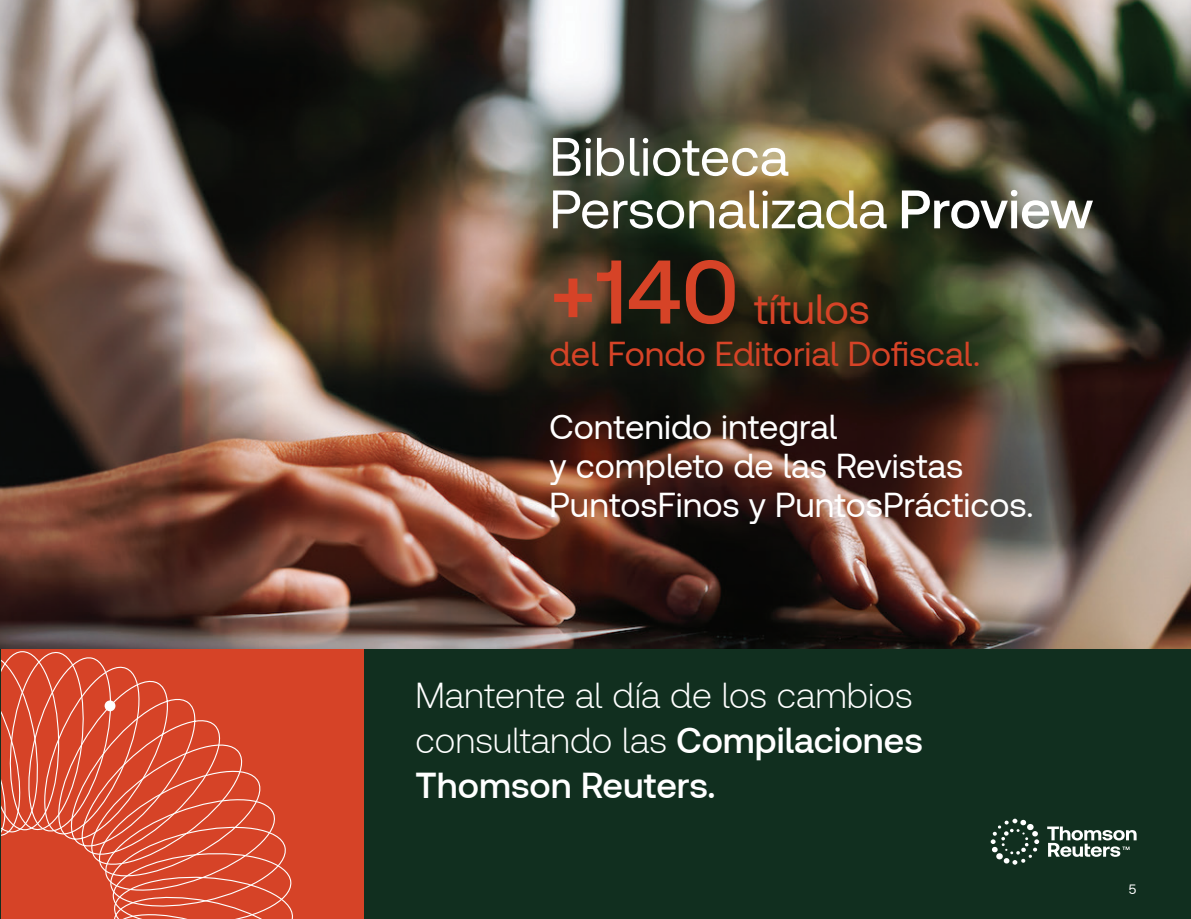
<style>
.page{position:relative;width:1191px;height:919px;background:#fff}
.page>*{position:absolute;margin:0;border:0;box-sizing:border-box;transform-origin:0 0}
.t1{font:54px/52.5px "Clario";color:#fff}
.t2{font:42px "Clario";color:#d64327}
.t3{font:300 36px/45px "Clario";color:#fff}
.t4{font:34.5px/39px "Clario";color:#fff}
.t5{font:34.5px "Clario";color:#d64327}
.t6{font:13.5px "Clario";color:#fff}
.s1{font-weight:500}
.s2{font-weight:500;font-size:90px}
</style>
<div class="page">
<div style="left:359px;top:637px;width:832px;height:281px;background:#112f1f"></div>
<div style="left:0;top:636px;width:363px;height:282px;background:#d64327"></div>
<svg style="left:1px;top:651px;width:292px;height:267px"></svg>
<hr style="left:0;top:417px;width:1px;height:501px;background:#112f1f">
<svg style="left:1047px;top:826px;width:89px;height:30px"></svg>
<svg style="left:990px;top:818px;width:49px;height:46px"></svg>
<img style="left:1px;top:0;width:1190px;height:648px">
<h1 class="t1" style="left:549px;top:129px;width:545px">Biblioteca<br>Personalizada <span class="s1">Proview</span></h1>
<p class="t2" style="left:549px;top:283px;width:322px"><span class="s2">+140</span> títulos</p>
<p class="t5" style="left:549px;top:332px;width:432px">del Fondo Editorial Dofiscal.</p>
<p class="t4" style="left:549px;top:406px;width:485px">Contenido integral<br>y completo de las Revistas<br>PuntosFinos y PuntosPrácticos.</p>
<p class="t3" style="left:415px;top:671px;width:509px">Mantente al día de los cambios consultando las <span class="s1">Compilaciones<br>Thomson Reuters.</span></p>
<p class="t6" style="left:1129px;top:880px;width:9px">5</p>
</div>
